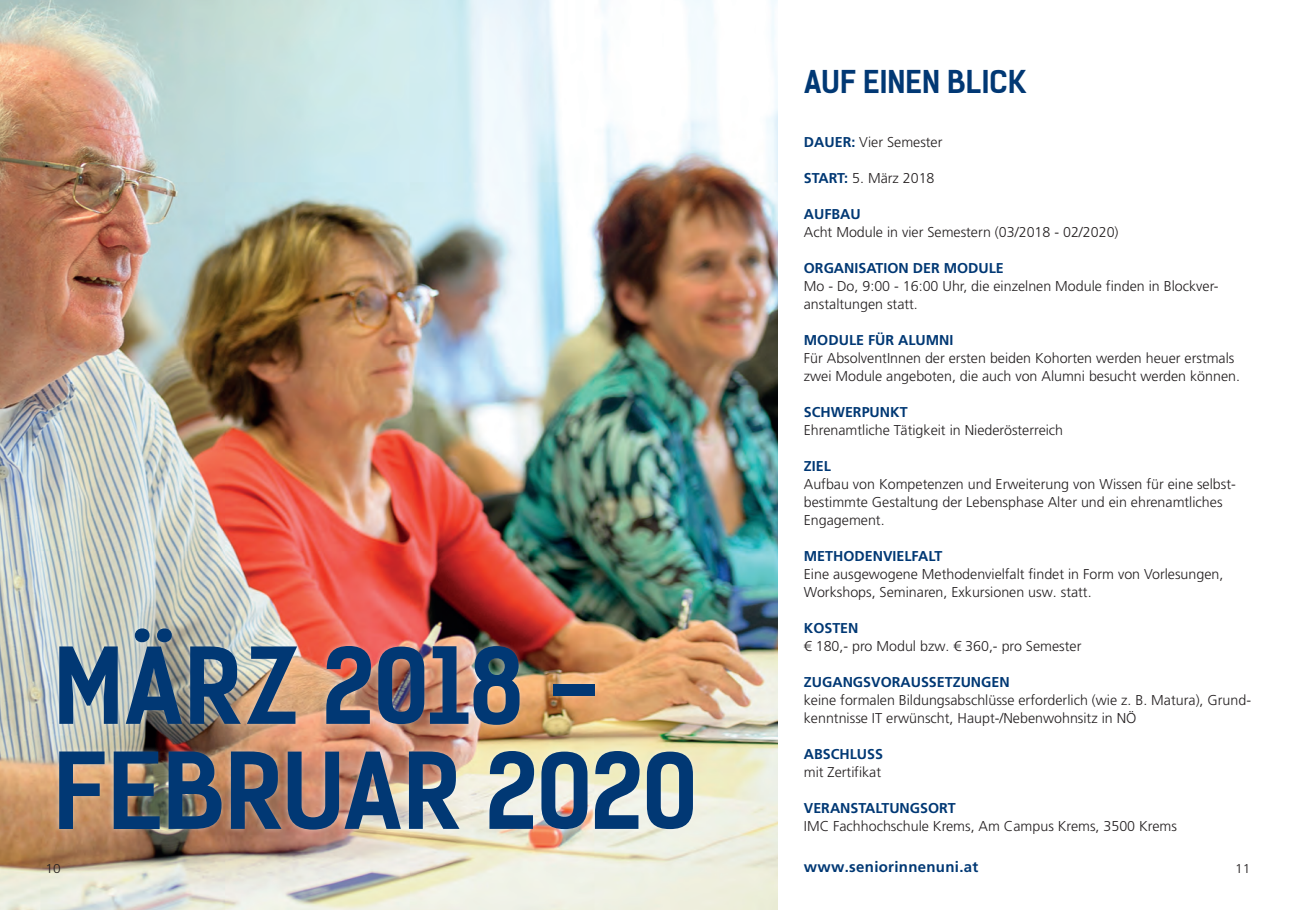
<style>
.page{position:relative;width:1293px;height:910px;background:#fff}
.page>*{position:absolute;margin:0;border:0;box-sizing:border-box;transform-origin:0 0}
.t1{font:100.5px/105px "Kelson Sans Bold BG";letter-spacing:-.015em;color:#013874}
.t2{font:30px "Kelson Sans Bold BG";letter-spacing:-.015em;color:#013874}
.t3{font:700 15px "Frutiger LT Pro";letter-spacing:.02em;color:#013874}
.t4{font:300 14.25px/18px "Frutiger LT Pro";color:#231f20}
.t5{font:700 14.25px "Frutiger LT Pro";color:#013874}
.t6{font:300 12.75px "Frutiger LT Pro";color:#231f20;scale:1.08 1}
.s1{font-weight:700;color:#013874}
</style>
<div class="page">
<img style="left:0;top:0;width:777px;height:910px">
<div style="left:54px;top:623px;width:644px;height:212px;background:#fff;opacity:.4"></div>
<h2 class="t2" style="left:804px;top:63px;width:224px">AUF EINEN BLICK</h2>
<p class="t5" style="left:804px;top:133px;width:21px">DAUER</p>
<p class="t4" style="left:851px;top:133px;width:93px"><span class="s1">:</span> Vier Semester</p>
<p class="t5" style="left:804px;top:169px;width:18px">START</p>
<p class="t4" style="left:844px;top:169px;width:92px"><span class="s1">:</span> 5. März 2018</p>
<p class="t5" style="left:804px;top:205px;width:21px">AUFBAU</p>
<p class="t4" style="left:804px;top:223px;width:316px">Acht Module in vier Semestern (03/2018 - 02/2020)</p>
<p class="t5" style="left:804px;top:259px;width:21px">ORGANISATION</p>
<p class="t5" style="left:913px;top:259px;width:10px">DER</p>
<p class="t5" style="left:943px;top:259px;width:24px">MODULE</p>
<p class="t4" style="left:804px;top:277px;width:416px">Mo - Do, 9:00 - 16:00 Uhr, die einzelnen Module finden in Blockver&shy;anstaltungen statt.</p>
<p class="t5" style="left:804px;top:331px;width:24px">MODULE</p>
<p class="t5" style="left:868px;top:331px;width:10px">FÜR</p>
<p class="t5" style="left:898px;top:331px;width:20px">ALUMNI</p>
<p class="t4" style="left:804px;top:349px;width:438px">Für AbsolventInnen der ersten beiden Kohorten werden heuer erstmals zwei Module angeboten, die auch von Alumni besucht werden können.</p>
<p class="t5" style="left:804px;top:403px;width:105px">SCHWERPUNKT</p>
<p class="t4" style="left:804px;top:421px;width:261px">Ehrenamtliche Tätigkeit in Niederösterreich</p>
<p class="t5" style="left:804px;top:457px;width:15px">ZIEL</p>
<p class="t4" style="left:804px;top:475px;width:433px">Aufbau von Kompetenzen und Erweiterung von Wissen für eine selbst&shy;bestimmte Gestaltung der Lebensphase Alter und ein ehrenamtliches<br>Engagement.</p>
<p class="t5" style="left:804px;top:547px;width:140px">METHODENVIELFALT</p>
<p class="t4" style="left:804px;top:565px;width:421px">Eine ausgewogene Methodenvielfalt findet in Form von Vorlesungen,<br>Workshops, Seminaren, Exkursionen usw. statt.</p>
<p class="t5" style="left:804px;top:619px;width:20px">KOSTEN</p>
<p class="t4" style="left:804px;top:637px;width:279px">€ 180,- pro Modul bzw. € 360,- pro Semester</p>
<p class="t5" style="left:804px;top:673px;width:19px">ZUGANGSVORAUSSETZUNGEN</p>
<p class="t4" style="left:804px;top:691px;width:449px">keine formalen Bildungsabschlüsse erforderlich (wie z. B. Matura), Grund&shy;kenntnisse IT erwünscht, Haupt-/Nebenwohnsitz in NÖ</p>
<p class="t5" style="left:804px;top:745px;width:20px">ABSCHLUSS</p>
<p class="t4" style="left:804px;top:763px;width:79px">mit Zertifikat</p>
<p class="t5" style="left:804px;top:799px;width:20px">VERANSTALTUNGSORT</p>
<p class="t4" style="left:804px;top:817px;width:374px">IMC Fachhochschule Krems, Am Campus Krems, 3500 Krems</p>
<h1 class="t1" style="left:52px;top:634px;width:647px">MÄRZ 2018 -<br>FEBRUAR 2020</h1>
<p class="t6" style="left:45px;top:861px;width:16px">10</p>
<p class="t3" style="left:804px;top:858px;width:176px">WWW.SENIORINNENUNI.AT</p>
<p class="t6" style="left:1235px;top:861px;width:16px">11</p>
</div>
